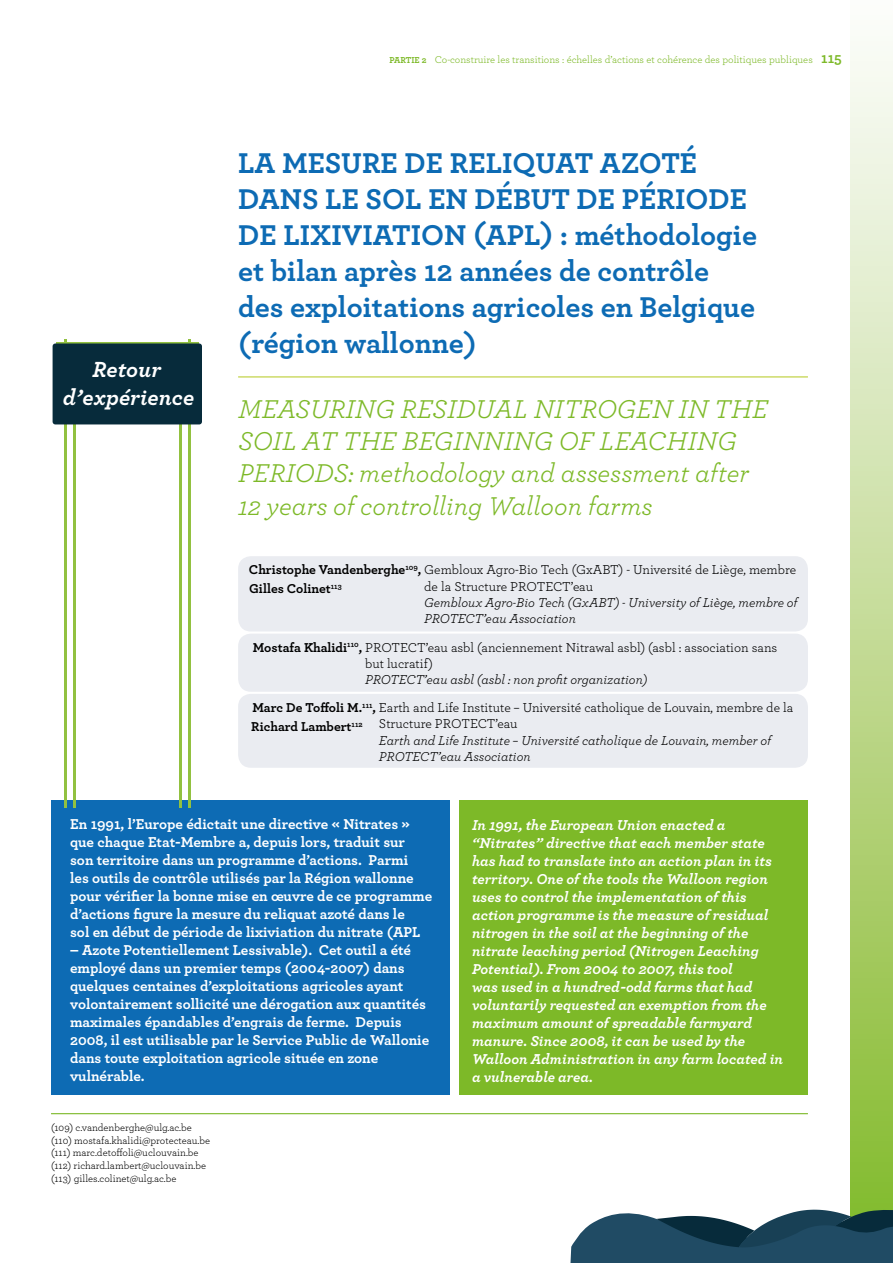
<style>
.page{position:relative;width:893px;height:1263px;background:#fff}
.page>*{position:absolute;margin:0;border:0;box-sizing:border-box;transform-origin:0 0}
.t1{font:700 30px/36px "Archer";color:#0d6bb4}
.t2{font:italic 27px/32.4px "Archer";color:#7db928}
.t3{font:italic 700 22.95px/27.6px "Archer";color:#fff;text-align:center}
.t4{font:700 15px/18px "Archer";color:#fff}
.t5{font:italic 700 15px/18px "Archer";color:#fff}
.t6{font:13.5px/16.2px "Archer";color:#000}
.t7{font:italic 13.5px/16.2px "Archer";color:#000}
.t8{font:700 13.5px "Archer";color:#000}
.t9{font:10.5px/12.6px "Archer";color:#000}
.t10{font:10.5px "Archer";color:#7db928}
.s1{font-weight:700;font-size:9px}
.s2{font-weight:700;font-size:15px}
.s3{font-weight:700}
.s4{font-style:italic}
</style>
<div class="page">
<div style="left:850px;top:0;width:43px;height:1263px;background:linear-gradient(to bottom,#fffeff,#84b829)"></div>
<hr style="left:238px;top:376px;width:570px;height:2px;background:#c7d655">
<div style="left:238px;top:556px;width:570px;height:75px;background:#eaecf1;border-radius:13px"></div>
<div style="left:238px;top:634px;width:570px;height:58px;background:#eaecf1;border-radius:13px"></div>
<div style="left:238px;top:694px;width:570px;height:74px;background:#eaecf1;border-radius:13px"></div>
<div style="left:51px;top:801px;width:398px;height:294px;background:#0d6bb4"></div>
<div style="left:459px;top:801px;width:349px;height:294px;background:#7db928"></div>
<hr style="left:64px;top:339px;width:2px;height:469px;background:#92c140">
<hr style="left:188px;top:339px;width:2px;height:469px;background:#92c140">
<hr style="left:73px;top:422px;width:2px;height:386px;background:#92c140">
<hr style="left:179px;top:422px;width:2px;height:386px;background:#92c140">
<hr style="left:56px;top:342px;width:143px;height:1px;background:#92c140">
<div style="left:53px;top:343px;width:149px;height:81px;background:#072b3b;border-radius:3px"></div>
<hr style="left:51px;top:1113px;width:757px;height:1px;background:#7db928">
<svg style="left:570px;top:1207px;width:323px;height:56px"></svg>
<h3 class="t3" style="left:63px;top:354px;width:133px">Retour d’expérience</h3>
<p class="t10" style="left:390px;top:52px;width:454px"><span class="s1">PARTIE 2</span> Co-construire les transitions : échelles d’actions et cohérence des politiques publiques <span class="s2">115</span></p>
<h1 class="t1" style="left:238px;top:143px;width:520px">LA MESURE DE RELIQUAT AZOTÉ<br>DANS LE SOL EN DÉBUT DE PÉRIODE<br>DE LIXIVIATION (APL) : méthodologie et bilan après 12 années de contrôle des exploitations agricoles en Belgique (région wallonne)</h1>
<h2 class="t2" style="left:238px;top:391px;width:531px">MEASURING RESIDUAL NITROGEN IN THE SOIL AT THE BEGINNING OF LEACHING PERIODS: methodology and assessment after 12 years of controlling Walloon farms</h2>
<p class="t6" style="left:424px;top:561px;width:373px;text-indent:-175px"><span class="s3">Christophe Vandenberghe</span><sup>109</sup><span class="s3">,</span> Gembloux Agro-Bio Tech (GxABT) - Université de Liège, membre de la Structure PROTECT’eau</p>
<p class="t7" style="left:424px;top:593px;width:375px">Gembloux Agro-Bio Tech (GxABT) - University of Liège, membre of<br>PROTECT’eau Association</p>
<p class="t6" style="left:365px;top:639px;width:414px;text-indent:-112px"><span class="s3">Mostafa Khalidi</span><sup>110</sup><span class="s3">,</span> PROTECT’eau asbl (anciennement Nitrawal asbl) (asbl : association sans but lucratif)</p>
<p class="t6" style="left:252px;top:665px;width:542px;line-height:27.9px;text-indent:113px"><span class="s4">PROTECT’eau asbl (asbl : non profit organization)<br></span><span class="s3">Marc De Toffoli M.</span><sup>111</sup><span class="s3">,</span> Earth and Life Institute – Université catholique de Louvain, membre de la</p>
<p class="t6" style="left:379px;top:715px;width:140px">Structure PROTECT’eau</p>
<p class="t7" style="left:379px;top:731px;width:394px">Earth and Life Institute – Université catholique de Louvain, member of<br>PROTECT’eau Association</p>
<p class="t8" style="left:249px;top:578px;width:94px">Gilles Colinet<sup>113</sup></p>
<p class="t8" style="left:251px;top:716px;width:113px">Richard Lambert<sup>112</sup></p>
<p class="t4" style="left:70px;top:814px;width:363px">En 1991, l’Europe édictait une directive « Nitrates » que chaque Etat-Membre a, depuis lors, traduit sur son territoire dans un programme d’actions. Parmi<br>les outils de contrôle utilisés par la Région wallonne pour vérifier la bonne mise en œuvre de ce programme d’actions figure la mesure du reliquat azoté dans le<br>sol en début de période de lixiviation du nitrate (APL</p>
<p class="t4" style="left:70px;top:940px;width:361px">– Azote Potentiellement Lessivable). Cet outil a été employé dans un premier temps (2004-2007) dans quelques centaines d’exploitations agricoles ayant volontairement sollicité une dérogation aux quantités maximales épandables d’engrais de ferme. Depuis 2008, il est utilisable par le Service Public de Wallonie dans toute exploitation agricole située en zone vulnérable.</p>
<p class="t9" style="left:51px;top:1121px;width:161px">(109) c.vandenberghe@ulg.ac.be (110) mostafa.khalidi@protecteau.be (111) marc.detoffoli@uclouvain.be (112) richard.lambert@uclouvain.be (113) gilles.colinet@ulg.ac.be</p>
<p class="t5" style="left:472px;top:815px;width:313px">In 1991, the European Union enacted a “Nitrates” directive that each member state has had to translate into an action plan in its territory. One of the tools the Walloon region uses to control the implementation of this action programme is the measure of residual nitrogen in the soil at the beginning of the nitrate leaching period (Nitrogen Leaching Potential). From 2004 to 2007, this tool<br>was used in a hundred-odd farms that had voluntarily requested an exemption from the maximum amount of spreadable farmyard manure. Since 2008, it can be used by the Walloon Administration in any farm located in a vulnerable area.</p>
</div>
